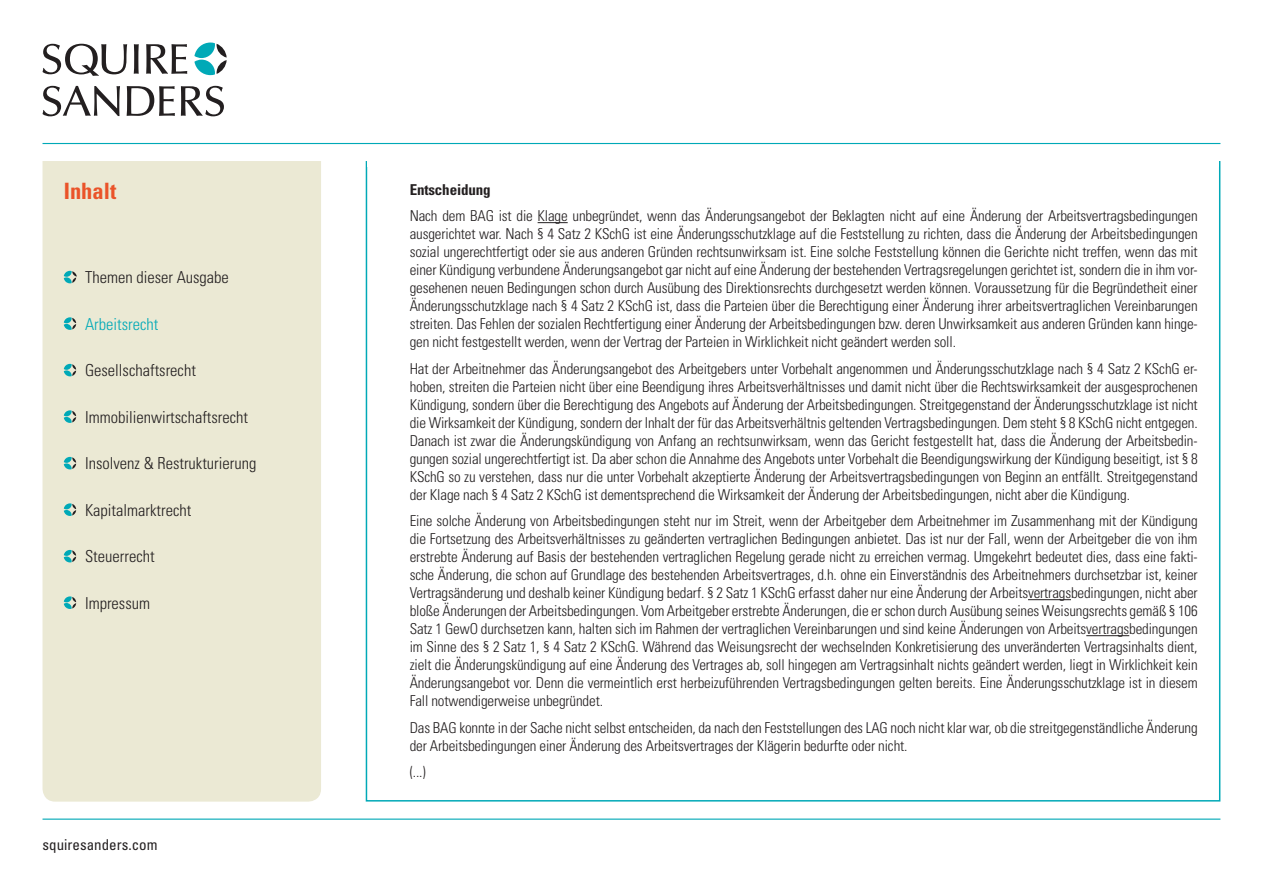
<style>
.page{position:relative;width:1263px;height:893px;background:#fff}
.page>*{position:absolute;margin:0;border:0;box-sizing:border-box;transform-origin:0 0}
.t1{font:700 condensed 22.5px "Univers LT Std";color:#ea5329}
.t2{font:300 condensed 16.5px "Univers LT Std";color:#231f20}
.t3{font:300 condensed 16.5px "Univers LT Std";color:#00a9b7}
.t4{font:300 condensed 15px/18px "Univers LT Std";letter-spacing:-.01em;color:#231f20;text-align:justify}
.t5{font:condensed 15px "Univers LT Std";color:#231f20}
.t6{font:700 condensed 15px "Univers LT Std";letter-spacing:-.01em;color:#231f20}
</style>
<div class="page">
<svg style="left:43px;top:86px;width:181px;height:30px"></svg>
<svg style="left:146px;top:44px;width:41px;height:30px"></svg>
<svg style="left:134px;top:44px;width:5px;height:30px"></svg>
<svg style="left:43px;top:44px;width:84px;height:32px"></svg>
<svg style="left:194px;top:43px;width:33px;height:32px"></svg>
<hr style="left:43px;top:143px;width:1177px;height:1px;background:#00a9b7">
<hr style="left:43px;top:819px;width:1177px;height:1px;background:#00a9b7">
<hr style="left:538px;top:222px;width:30px;height:1px;background:#231f20">
<hr style="left:1028px;top:599px;width:43px;height:1px;background:#231f20">
<hr style="left:1086px;top:635px;width:43px;height:1px;background:#231f20">
<div style="left:43px;top:161px;width:278px;height:641px;background:#ebe9d4"></div>
<svg style="left:64px;top:271px;width:13px;height:12px"></svg>
<svg style="left:64px;top:317px;width:12px;height:13px"></svg>
<svg style="left:64px;top:364px;width:12px;height:12px"></svg>
<svg style="left:64px;top:410px;width:12px;height:13px"></svg>
<svg style="left:64px;top:457px;width:12px;height:12px"></svg>
<svg style="left:64px;top:503px;width:12px;height:13px"></svg>
<svg style="left:64px;top:550px;width:12px;height:12px"></svg>
<svg style="left:64px;top:596px;width:12px;height:13px"></svg>
<h1 class="t1" style="left:64px;top:177px;width:54px">Inhalt</h1>
<p class="t2" style="left:85px;top:268px;width:145px">Themen dieser Ausgabe</p>
<p class="t3" style="left:85px;top:314px;width:75px">Arbeitsrecht</p>
<p class="t2" style="left:85px;top:361px;width:112px">Gesellschaftsrecht</p>
<p class="t2" style="left:85px;top:407px;width:165px">Immobilienwirtschaftsrecht</p>
<p class="t2" style="left:85px;top:454px;width:173px">Insolvenz &amp; Restrukturierung</p>
<p class="t2" style="left:85px;top:500px;width:108px">Kapitalmarktrecht</p>
<p class="t2" style="left:85px;top:547px;width:71px">Steuerrecht</p>
<p class="t2" style="left:85px;top:593px;width:67px">Impressum</p>
<p class="t5" style="left:43px;top:836px;width:116px">squiresanders.com</p>
<p class="t6" style="left:410px;top:180px;width:82px">Entscheidung</p>
<p class="t4" style="left:410px;top:207px;width:789px">Nach dem BAG ist die Klage unbegründet, wenn das Änderungsangebot der Beklagten nicht auf eine Änderung der Arbeitsvertragsbedingungen ausgerichtet war. Nach § 4 Satz 2 KSchG ist eine Änderungsschutzklage auf die Feststellung zu richten, dass die Änderung der Arbeitsbedingungen sozial ungerechtfertigt oder sie aus anderen Gründen rechtsunwirksam ist. Eine solche Feststellung können die Gerichte nicht treffen, wenn das mit einer Kündigung verbundene Änderungsangebot gar nicht auf eine Änderung der bestehenden Vertragsregelungen gerichtet ist, sondern die in ihm vor&shy;gesehenen neuen Bedingungen schon durch Ausübung des Direktionsrechts durchgesetzt werden können. Voraussetzung für die Begründetheit einer Änderungsschutzklage nach § 4 Satz 2 KSchG ist, dass die Parteien über die Berechtigung einer Änderung ihrer arbeitsvertraglichen Vereinbarungen streiten. Das Fehlen der sozialen Rechtfertigung einer Änderung der Arbeitsbedingungen bzw. deren Unwirksamkeit aus anderen Gründen kann hinge&shy;gen nicht festgestellt werden, wenn der Vertrag der Parteien in Wirklichkeit nicht geändert werden soll.</p>
<p class="t4" style="left:410px;top:359px;width:789px">Hat der Arbeitnehmer das Änderungsangebot des Arbeitgebers unter Vorbehalt angenommen und Änderungsschutzklage nach § 4 Satz 2 KSchG er&shy;hoben, streiten die Parteien nicht über eine Beendigung ihres Arbeitsverhältnisses und damit nicht über die Rechtswirksamkeit der ausgesprochenen Kündigung, sondern über die Berechtigung des Angebots auf Änderung der Arbeitsbedingungen. Streitgegenstand der Änderungsschutzklage ist nicht die Wirksamkeit der Kündigung, sondern der Inhalt der für das Arbeitsverhältnis geltenden Vertragsbedingungen. Dem steht § 8 KSchG nicht entgegen.<br>Danach ist zwar die Änderungskündigung von Anfang an rechtsunwirksam, wenn das Gericht festgestellt hat, dass die Änderung der Arbeitsbedin&shy;gungen sozial ungerechtfertigt ist. Da aber schon die Annahme des Angebots unter Vorbehalt die Beendigungswirkung der Kündigung beseitigt, ist § 8<br>KSchG so zu verstehen, dass nur die unter Vorbehalt akzeptierte Änderung der Arbeitsvertragsbedingungen von Beginn an entfällt. Streitgegenstand der Klage nach § 4 Satz 2 KSchG ist dementsprechend die Wirksamkeit der Änderung der Arbeitsbedingungen, nicht aber die Kündigung.</p>
<p class="t4" style="left:410px;top:512px;width:789px">Eine solche Änderung von Arbeitsbedingungen steht nur im Streit, wenn der Arbeitgeber dem Arbeitnehmer im Zusammenhang mit der Kündigung die Fortsetzung des Arbeitsverhältnisses zu geänderten vertraglichen Bedingungen anbietet. Das ist nur der Fall, wenn der Arbeitgeber die von ihm erstrebte Änderung auf Basis der bestehenden vertraglichen Regelung gerade nicht zu erreichen vermag. Umgekehrt bedeutet dies, dass eine fakti&shy;sche Änderung, die schon auf Grundlage des bestehenden Arbeitsvertrages, d.h. ohne ein Einverständnis des Arbeitnehmers durchsetzbar ist, keiner Vertragsänderung und deshalb keiner Kündigung bedarf. § 2 Satz 1 KSchG erfasst daher nur eine Änderung der Arbeitsvertragsbedingungen, nicht aber bloße Änderungen der Arbeitsbedingungen. Vom Arbeitgeber erstrebte Änderungen, die er schon durch Ausübung seines Weisungsrechts gemäß § 106<br>Satz 1 GewO durchsetzen kann, halten sich im Rahmen der vertraglichen Vereinbarungen und sind keine Änderungen von Arbeitsvertragsbedingungen im Sinne des § 2 Satz 1, § 4 Satz 2 KSchG. Während das Weisungsrecht der wechselnden Konkretisierung des unveränderten Vertragsinhalts dient, zielt die Änderungskündigung auf eine Änderung des Vertrages ab, soll hingegen am Vertragsinhalt nichts geändert werden, liegt in Wirklichkeit kein Änderungsangebot vor. Denn die vermeintlich erst herbeizuführenden Vertragsbedingungen gelten bereits. Eine Änderungsschutzklage ist in diesem Fall notwendigerweise unbegründet.</p>
<p class="t4" style="left:410px;top:718px;width:789px">Das BAG konnte in der Sache nicht selbst entscheiden, da nach den Feststellungen des LAG noch nicht klar war, ob die streitgegenständliche Änderung der Arbeitsbedingungen einer Änderung des Arbeitsvertrages der Klägerin bedurfte oder nicht.</p>
<p class="t4" style="left:410px;top:763px;width:18px">(...)</p>
</div>
